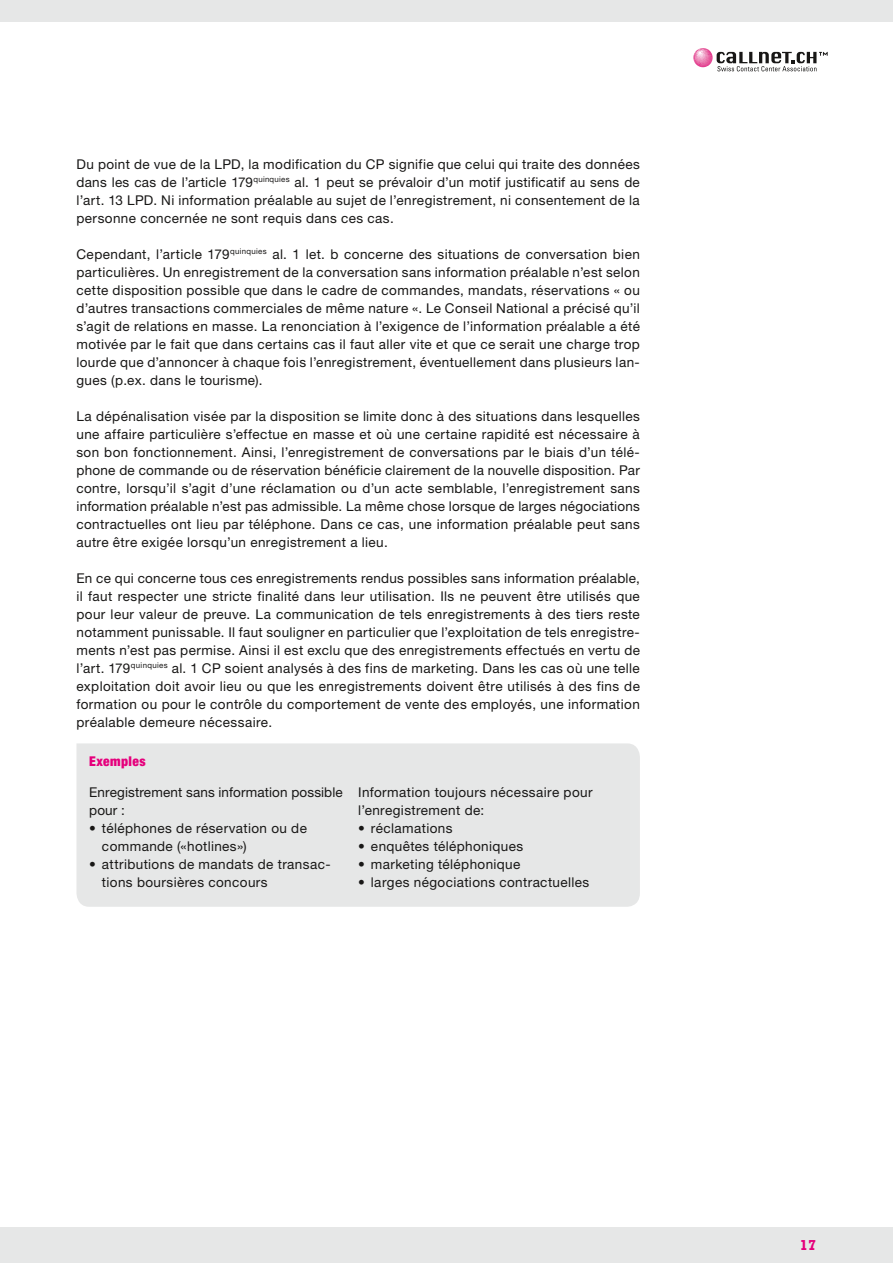
<style>
.page{position:relative;width:893px;height:1263px;background:#fff}
.page>*{position:absolute;margin:0;border:0;box-sizing:border-box;transform-origin:0 0}
.t1{font:700 14.85px "Rockwell";color:#e5007c}
.t2{font:13.5px/18px "Helvetica Neue LT Std";letter-spacing:.03em;color:#181716;text-align:justify}
.t3{font:13.5px/18px "Helvetica Neue LT Std";letter-spacing:.01em;color:#181716}
.t4{font:900 condensed 13.5px "Helvetica Neue LT Std";letter-spacing:.03em;color:#e5007c}
</style>
<div class="page">
<svg style="left:693px;top:48px;width:135px;height:23px"></svg>
<div style="left:0;top:0;width:893px;height:21px;background:#e6e7e7"></div>
<div style="left:0;top:1227px;width:893px;height:36px;background:#e6e7e7"></div>
<div style="left:76px;top:743px;width:564px;height:164px;background:#e6e7e7"></div>
<p class="t2" style="left:76px;top:155px;width:565px">Du point de vue de la LPD, la modification du CP signifie que celui qui traite des données dans les cas de l’article 179<sup>quinquies</sup> al. 1 peut se prévaloir d’un motif justificatif au sens de l’art. 13 LPD. Ni information préalable au sujet de l’enregistrement, ni consentement de la personne concernée ne sont requis dans ces cas.</p>
<p class="t2" style="left:76px;top:245px;width:565px">Cependant, l’article 179<sup>quinquies</sup> al. 1 let. b concerne des situations de conversation bien particulières. Un enregistrement de la conversation sans information préalable n’est selon cette disposition possible que dans le cadre de commandes, mandats, réservations « ou d’autres transactions commerciales de même nature «. Le Conseil National a précisé qu’il s’agit de relations en masse. La renonciation à l’exigence de l’information préalable a été motivée par le fait que dans certains cas il faut aller vite et que ce serait une charge trop lourde que d’annoncer à chaque fois l’enregistrement, éventuellement dans plusieurs lan&shy;gues (p.ex. dans le tourisme).</p>
<p class="t2" style="left:76px;top:407px;width:565px">La dépénalisation visée par la disposition se limite donc à des situations dans lesquelles une affaire particulière s’effectue en masse et où une certaine rapidité est nécessaire à son bon fonctionnement. Ainsi, l’enregistrement de conversations par le biais d’un télé&shy;phone de commande ou de réservation bénéficie clairement de la nouvelle disposition. Par contre, lorsqu’il s’agit d’une réclamation ou d’un acte semblable, l’enregistrement sans information préalable n’est pas admissible. La même chose lorsque de larges négociations contractuelles ont lieu par téléphone. Dans ce cas, une information préalable peut sans autre être exigée lorsqu’un enregistrement a lieu.</p>
<p class="t2" style="left:76px;top:569px;width:565px">En ce qui concerne tous ces enregistrements rendus possibles sans information préalable, il faut respecter une stricte finalité dans leur utilisation. Ils ne peuvent être utilisés que pour leur valeur de preuve. La communication de tels enregistrements à des tiers reste notamment punissable. Il faut souligner en particulier que l’exploitation de tels enregistre&shy;ments n’est pas permise. Ainsi il est exclu que des enregistrements effectués en vertu de l’art. 179<sup>quinquies</sup> al. 1 CP soient analysés à des fins de marketing. Dans les cas où une telle exploitation doit avoir lieu ou que les enregistrements doivent être utilisés à des fins de formation ou pour le contrôle du comportement de vente des employés, une information préalable demeure nécessaire.</p>
<p class="t4" style="left:89px;top:753px;width:58px">Exemples</p>
<p class="t3" style="left:89px;top:783px;width:255px">Enregistrement sans information possible pour :</p>
<p class="t2" style="left:102px;top:819px;width:206px;text-indent:-13px">• téléphones de réservation ou de commande («hotlines»)</p>
<p class="t2" style="left:102px;top:855px;width:230px;text-indent:-13px">• attributions de mandats de transac&shy;tions boursières concours</p>
<p class="t2" style="left:358px;top:783px;width:236px">Information toujours nécessaire pour l’enregistrement de:</p>
<p class="t2" style="left:358px;top:819px;width:96px">• réclamations</p>
<p class="t2" style="left:358px;top:837px;width:167px">• enquêtes téléphoniques</p>
<p class="t2" style="left:358px;top:855px;width:164px">• marketing téléphonique</p>
<p class="t2" style="left:358px;top:873px;width:233px">• larges négociations contractuelles</p>
<p class="t1" style="left:800px;top:1236px;width:18px">17</p>
</div>
